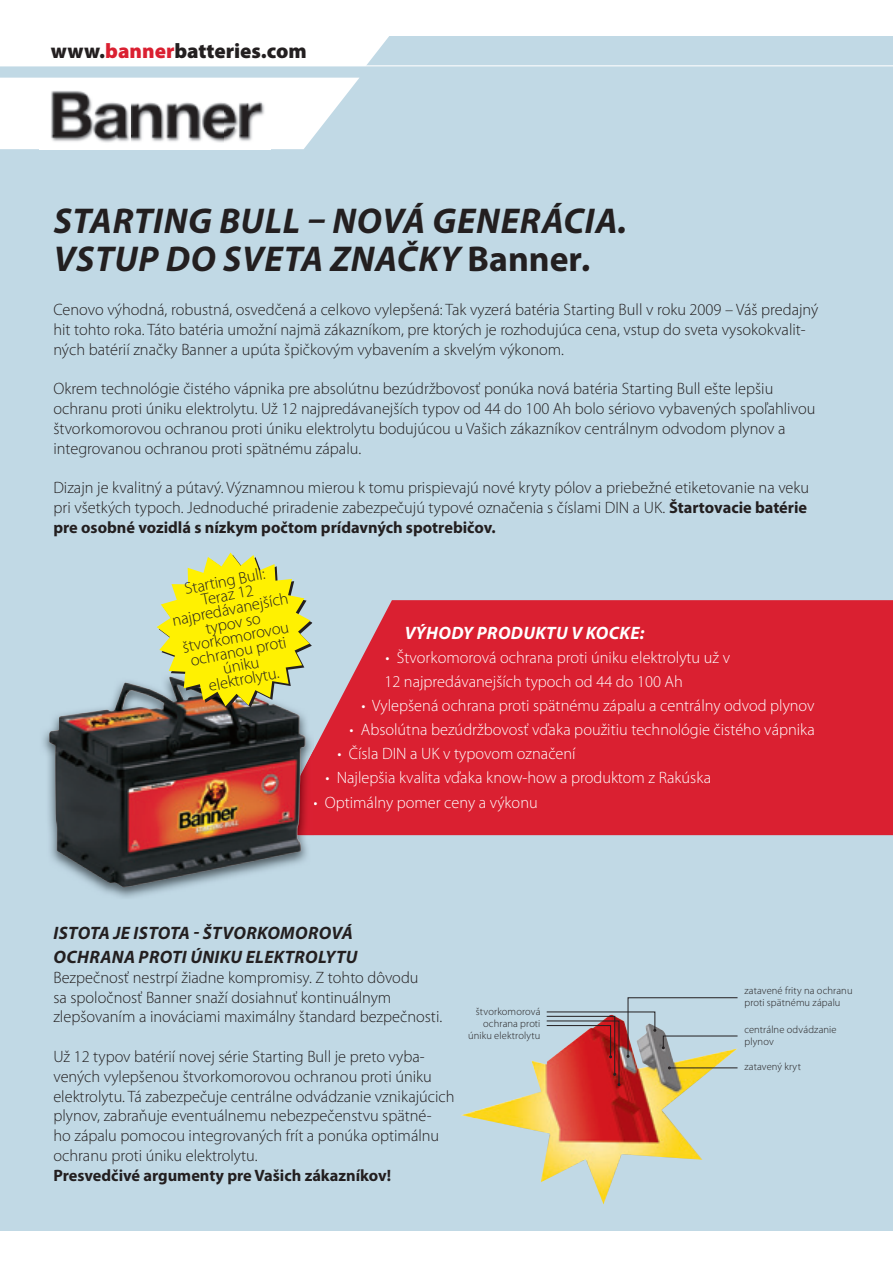
<style>
.page{position:relative;width:893px;height:1262px;background:#fff}
.page>*{position:absolute;margin:0;border:0;box-sizing:border-box;transform-origin:0 0}
.t1{font:italic 700 36px/38.4px "Myriad Pro";letter-spacing:.02em;color:#231f20}
.t2{font:900 21px "Myriad Pro";color:#231f20}
.t3{font:italic 700 18px/24px "Myriad Pro";letter-spacing:.02em;color:#231f20}
.t4{font:italic 700 18px "Myriad Pro";letter-spacing:.02em;color:#fff}
.t5{font:300 16.5px/19.8px "Myriad Pro";color:#231f20}
.t6{font:300 16.5px/24px "Myriad Pro";color:#fff}
.t7{font:700 16.5px "Myriad Pro";color:#231f20}
.t8{font:300 10.5px/12px "Myriad Pro";letter-spacing:.01em;color:#231f20}
.s1{color:#da2031}
.s2{font-style:normal}
.s3{font-weight:700}
</style>
<div class="page">
<div style="left:0;top:36px;width:893px;height:1195px;background:#c1d9e5"></div>
<div style="left:0;top:36px;width:389px;height:29px;background:#fff"></div>
<svg style="left:0;top:78px;width:359px;height:71px"></svg>
<img style="left:40px;top:79px;width:230px;height:70px">
<hr style="left:0;top:65px;width:893px;height:1px;background:#fff">
<div style="left:314px;top:600px;width:579px;height:235px;background:#da2031"></div>
<img style="left:43px;top:720px;width:271px;height:178px">
<img style="left:305px;top:749px;width:9px;height:86px">
<img style="left:49px;top:681px;width:256px;height:206px">
<img style="left:461px;top:1061px;width:242px;height:144px">
<svg style="left:546px;top:997px;width:192px;height:89px"></svg>
<svg style="left:157px;top:553px;width:156px;height:155px"></svg>
<p class="t2" style="left:51px;top:37px;width:257px">www.<span class="s1">banner</span>batteries.com</p>
<h1 class="t1" style="left:54px;top:200px;width:575px">STARTING BULL – NOVÁ GENERÁCIA.<br>VSTUP DO SVETA ZNAČKY <span class="s2">Banner</span>.</h1>
<p class="t5" style="left:53px;top:299px;width:766px">Cenovo výhodná, robustná, osvedčená a celkovo vylepšená: Tak vyzerá batéria Starting Bull v roku 2009 – Váš predajný hit tohto roka. Táto batéria umožní najmä zákazníkom, pre ktorých je rozhodujúca cena, vstup do sveta vysokokvalit&shy;ných batérií značky Banner a upúta špičkovým vybavením a skvelým výkonom.</p>
<p class="t5" style="left:53px;top:379px;width:763px">Okrem technológie čistého vápnika pre absolútnu bezúdržbovosť ponúka nová batéria Starting Bull ešte lepšiu ochranu proti úniku elektrolytu. Už 12 najpredávanejších typov od 44 do 100 Ah bolo sériovo vybavených spoľahlivou štvorkomorovou ochranou proti úniku elektrolytu bodujúcou u Vašich zákazníkov centrálnym odvodom plynov a integrovanou ochranou proti spätnému zápalu.</p>
<p class="t5" style="left:53px;top:478px;width:757px">Dizajn je kvalitný a pútavý. Významnou mierou k tomu prispievajú nové kryty pólov a priebežné etiketovanie na veku pri všetkých typoch. Jednoduché priradenie zabezpečujú typové označenia s číslami DIN a UK. <span class="s3">Štartovacie batérie pre osobné vozidlá s nízkym počtom prídavných spotrebičov.</span></p>
<p class="t5" style="left:166px;top:585px;width:119px;line-height:14.2px;text-align:center;rotate:-11deg">Starting Bull:<br>Teraz 12 najpredávanejších typov so štvorkomorovou ochranou proti úniku<br>elektrolytu.</p>
<p class="t4" style="left:405px;top:621px;width:241px">VÝHODY PRODUKTU V KOCKE:</p>
<p class="t6" style="left:384px;top:645px;width:347px">• Štvorkomorová ochrana proti úniku elektrolytu už v<br>12 najpredávanejších typoch od 44 do 100 Ah</p>
<p class="t6" style="left:362px;top:694px;width:454px">• Vylepšená ochrana proti spätnému zápalu a centrálny odvod plynov</p>
<p class="t6" style="left:350px;top:718px;width:467px">• Absolútna bezúdržbovosť vďaka použitiu technológie čistého vápnika</p>
<p class="t6" style="left:338px;top:742px;width:240px">• Čísla DIN a UK v typovom označení</p>
<p class="t6" style="left:326px;top:766px;width:387px">• Najlepšia kvalita vďaka know-how a produktom z Rakúska</p>
<p class="t6" style="left:314px;top:790px;width:226px">• Optimálny pomer ceny a výkonu</p>
<p class="t3" style="left:54px;top:920px;width:305px">ISTOTA JE ISTOTA - ŠTVORKOMOROVÁ<br>OCHRANA PROTI ÚNIKU ELEKTROLYTU</p>
<p class="t5" style="left:53px;top:967px;width:390px">Bezpečnosť nestrpí žiadne kompromisy. Z tohto dôvodu<br>sa spoločnosť Banner snaží dosiahnuť kontinuálnym zlepšovaním a inováciami maximálny štandard bezpečnosti.</p>
<p class="t5" style="left:53px;top:1046px;width:403px">Už 12 typov batérií novej série Starting Bull je preto vyba&shy;vených vylepšenou štvorkomorovou ochranou proti úniku elektrolytu. Tá zabezpečuje centrálne odvádzanie vznikajúcich plynov, zabraňuje eventuálnemu nebezpečenstvu spätné-<br>ho zápalu pomocou integrovaných frít a ponúka optimálnu ochranu proti úniku elektrolytu.</p>
<p class="t7" style="left:53px;top:1164px;width:339px">Presvedčivé argumenty pre Vašich zákazníkov!</p>
<p class="t8" style="left:468px;top:1006px;width:74px;text-align:right">štvorkomorová ochrana proti úniku elektrolytu</p>
<p class="t8" style="left:744px;top:985px;width:110px">zatavené frity na ochranu proti spätnému zápalu</p>
<p class="t8" style="left:744px;top:1024px;width:94px">centrálne odvádzanie plynov</p>
<p class="t8" style="left:744px;top:1060px;width:58px">zatavený kryt</p>
</div>
